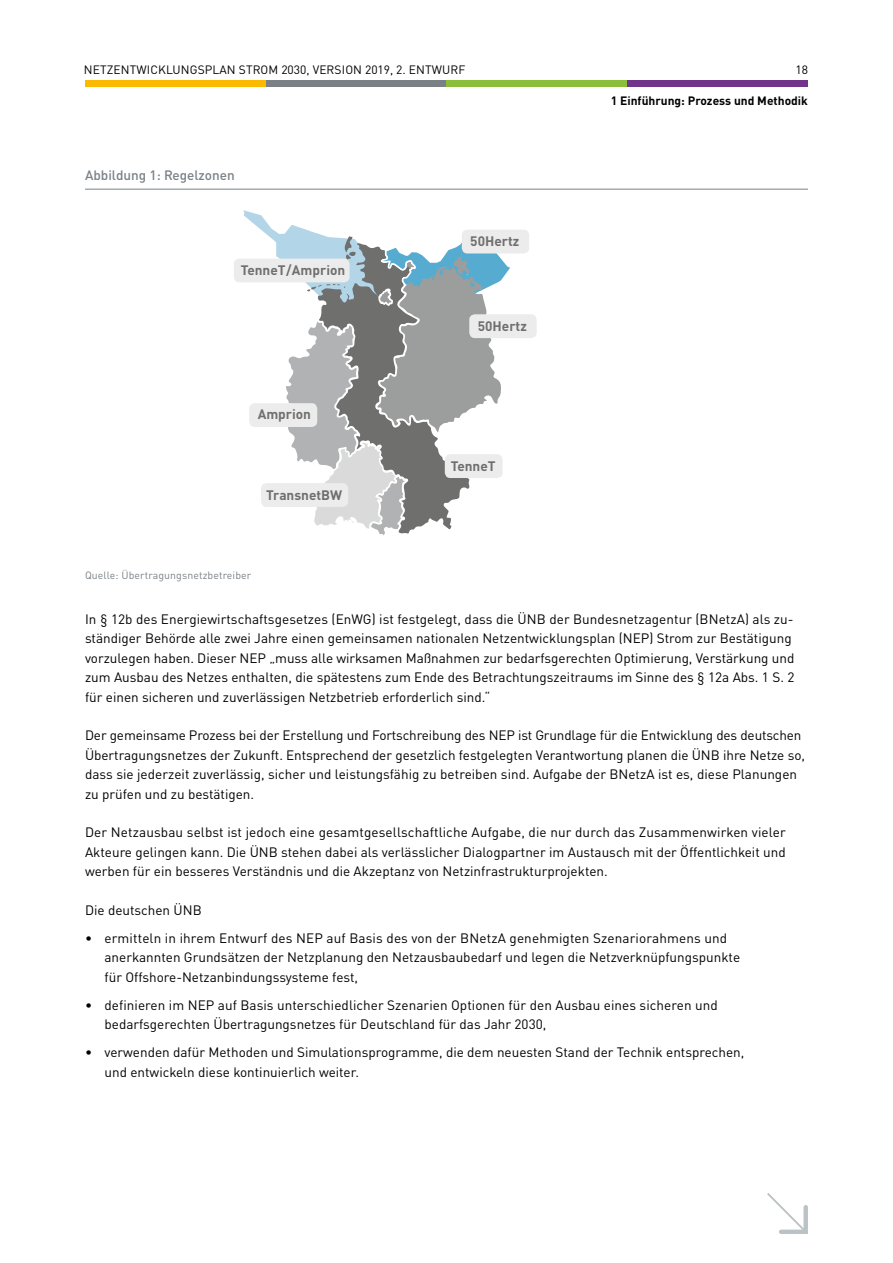
<style>
.page{position:relative;width:893px;height:1263px;background:#fff}
.page>*{position:absolute;margin:0;border:0;box-sizing:border-box;transform-origin:0 0}
.t1{font:700 13.65px "DINOT";color:#6f6f6e}
.Fließtext_9_Pt{font:13.5px/19.5px "DINOT";color:#000}
.Fließtext_Aufzählung{font:13.5px/19.5px "DINOT";color:#000}
.t2{font:500 13.5px "DINOT";color:#798186}
.t3{font:12px "DINOT";letter-spacing:.01em;color:#000}
.t4{font:700 12px "DINOT";color:#000}
.Quelle{font:10.5px "DINOT";letter-spacing:.01em;color:#798186}
</style>
<div class="page">
<div style="left:85px;top:81px;width:181px;height:6px;background:#fbba00"></div>
<div style="left:266px;top:81px;width:180px;height:6px;background:#798186"></div>
<div style="left:446px;top:81px;width:181px;height:6px;background:#8bbf3b"></div>
<div style="left:627px;top:81px;width:181px;height:6px;background:#72348b"></div>
<svg style="left:767px;top:1193px;width:41px;height:41px"></svg>
<hr style="left:85px;top:189px;width:723px;height:1px;background:#798186">
<svg style="left:243px;top:210px;width:267px;height:325px"></svg>
<div style="left:249px;top:403px;width:68px;height:24px;background:#ececed;border-radius:6px"></div>
<div style="left:261px;top:483px;width:87px;height:24px;background:#ececed;border-radius:6px"></div>
<div style="left:234px;top:259px;width:116px;height:23px;background:#ececed;border-radius:6px"></div>
<div style="left:445px;top:454px;width:58px;height:24px;background:#ececed;border-radius:6px"></div>
<div style="left:462px;top:230px;width:67px;height:23px;background:#ececed;border-radius:6px"></div>
<div style="left:469px;top:314px;width:68px;height:24px;background:#ececed;border-radius:6px"></div>
<p class="t3" style="left:84px;top:62px;width:383px">NETZENTWICKLUNGSPLAN STROM 2030, VERSION 2019, 2. ENTWURF</p>
<p class="t3" style="left:795px;top:62px;width:14px">18</p>
<p class="t4" style="left:611px;top:93px;width:199px">1 Einführung: Prozess und Methodik</p>
<p class="t2" style="left:85px;top:167px;width:151px">Abbildung 1: Regelzonen</p>
<p class="t1" style="left:241px;top:261px;width:106px">TenneT/Amprion</p>
<p class="t1" style="left:258px;top:406px;width:55px">Amprion</p>
<p class="t1" style="left:266px;top:486px;width:78px">TransnetBW</p>
<p class="t1" style="left:470px;top:233px;width:51px">50Hertz</p>
<p class="t1" style="left:478px;top:317px;width:51px">50Hertz</p>
<p class="t1" style="left:451px;top:457px;width:46px">TenneT</p>
<p class="Quelle" style="left:85px;top:568px;width:168px">Quelle: Übertragungsnetzbetreiber</p>
<p class="Fließtext_9_Pt" style="left:85px;top:609px;width:711px">In § 12b des Energiewirtschaftsgesetzes (EnWG) ist festgelegt, dass die ÜNB der Bundesnetzagentur (BNetzA) als zu&shy;ständiger Behörde alle zwei Jahre einen gemeinsamen nationalen Netzentwicklungsplan (NEP) Strom zur Bestätigung vorzulegen haben. Dieser NEP „muss alle wirksamen Maßnahmen zur bedarfsgerechten Optimierung, Verstärkung und zum Ausbau des Netzes enthalten, die spätestens zum Ende des Betrachtungszeitraums im Sinne des § 12a Abs. 1 S. 2 für einen sicheren und zuverlässigen Netzbetrieb erforderlich sind.“</p>
<p class="Fließtext_9_Pt" style="left:85px;top:725px;width:721px">Der gemeinsame Prozess bei der Erstellung und Fortschreibung des NEP ist Grundlage für die Entwicklung des deutschen Übertragungsnetzes der Zukunft. Entsprechend der gesetzlich festgelegten Verantwortung planen die ÜNB ihre Netze so, dass sie jederzeit zuverlässig, sicher und leistungsfähig zu betreiben sind. Aufgabe der BNetzA ist es, diese Planungen zu prüfen und zu bestätigen.</p>
<p class="Fließtext_9_Pt" style="left:85px;top:822px;width:702px;text-align:justify">Der Netzausbau selbst ist jedoch eine gesamtgesellschaftliche Aufgabe, die nur durch das Zusammenwirken vieler Akteure gelingen kann. Die ÜNB stehen dabei als verlässlicher Dialogpartner im Austausch mit der Öffentlichkeit und werben für ein besseres Verständnis und die Akzeptanz von Netzinfrastrukturprojekten.</p>
<p class="Fließtext_Aufzählung" style="left:85px;top:900px;width:118px">Die deutschen ÜNB</p>
<p class="Fließtext_Aufzählung" style="left:105px;top:928px;width:637px;text-indent:-19px">• ermitteln in ihrem Entwurf des NEP auf Basis des von der BNetzA genehmigten Szenariorahmens und anerkannten Grundsätzen der Netzplanung den Netzausbaubedarf und legen die Netzverknüpfungspunkte für Offshore-Netzanbindungssysteme fest,</p>
<p class="Fließtext_Aufzählung" style="left:105px;top:995px;width:615px;text-indent:-19px">• definieren im NEP auf Basis unterschiedlicher Szenarien Optionen für den Ausbau eines sicheren und bedarfsgerechten Übertragungsnetzes für Deutschland für das Jahr 2030,</p>
<p class="Fließtext_9_Pt" style="left:105px;top:1043px;width:641px;text-indent:-19px">• verwenden dafür Methoden und Simulationsprogramme, die dem neuesten Stand der Technik entsprechen, und entwickeln diese kontinuierlich weiter.</p>
</div>
